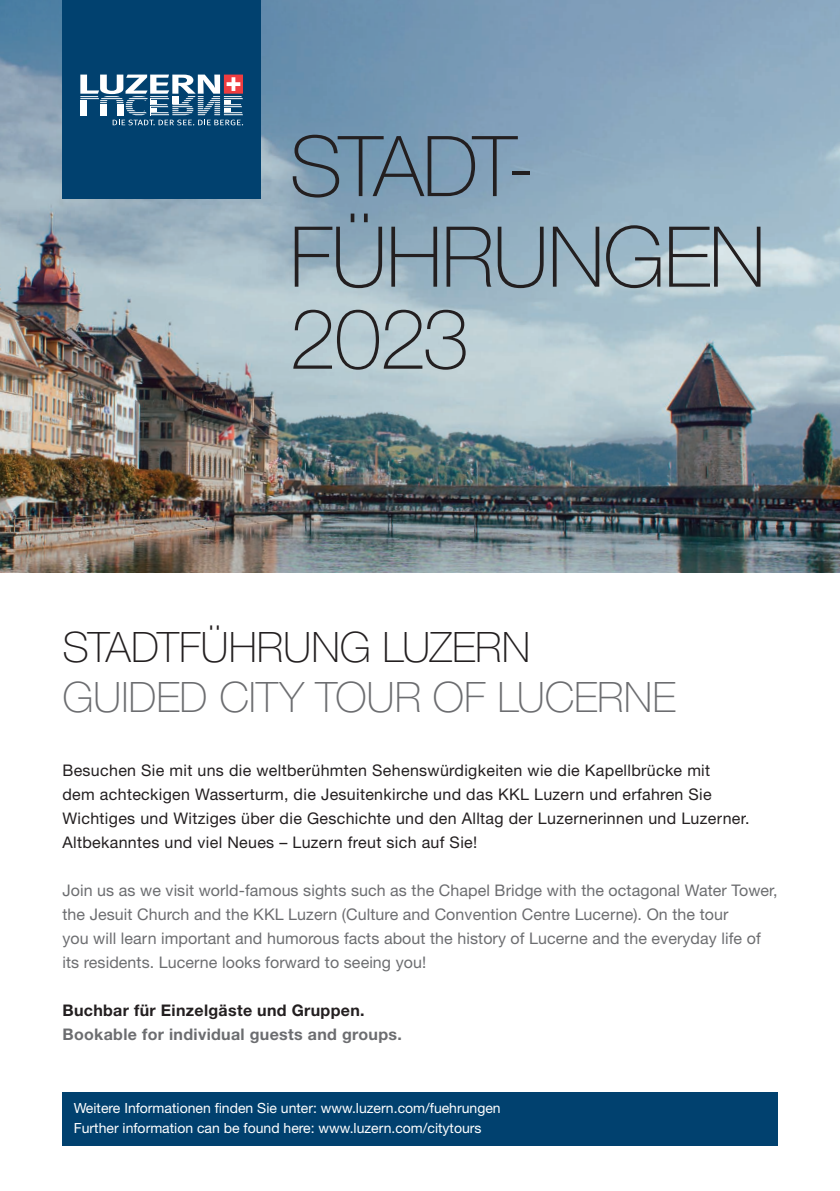
<style>
.page{position:relative;width:840px;height:1191px;background:#fff}
.page>*{position:absolute;margin:0;border:0;box-sizing:border-box;transform-origin:0 0}
.t1{font:100 84px/90.6px "Helvetica Neue LT Std";letter-spacing:-.02em;color:#231f20}
.t2{font:100 42px "Helvetica Neue LT Std";letter-spacing:-.005em;color:#6c6d70}
.t3{font:100 42px "Helvetica Neue LT Std";letter-spacing:-.005em;color:#231f20}
.t4{font:16px/24px "Helvetica Neue LT Std";letter-spacing:.005em;color:#6c6d70}
.t5{font:16px/24px "Helvetica Neue LT Std";letter-spacing:.02em;color:#231f20}
.t6{font:700 16px "Helvetica Neue LT Std";letter-spacing:.02em;color:#6c6d70}
.t7{font:700 16px "Helvetica Neue LT Std";letter-spacing:.02em;color:#231f20}
.t8{font:14px/20px "Helvetica Neue LT Std";color:#fff}
</style>
<div class="page">
<div style="left:62px;top:1091px;width:715px;height:54px;background:#01416f"></div>
<img style="left:0;top:0;width:839px;height:573px">
<div style="left:62px;top:0;width:199px;height:198px;background:#01416f"></div>
<svg style="left:80px;top:75px;width:163px;height:50px"></svg>
<h1 class="t1" style="left:289px;top:121px;width:477px">STADT-<br>FÜHRUNGEN</h1>
<h1 class="t1" style="left:289px;top:293px;width:181px">2023</h1>
<h2 class="t3" style="left:62px;top:623px;width:469px">STADTFÜHRUNG LUZERN</h2>
<h2 class="t2" style="left:62px;top:673px;width:614px">GUIDED CITY TOUR OF LUCERNE</h2>
<p class="t5" style="left:62px;top:757px;width:688px">Besuchen Sie mit uns die weltberühmten Sehenswürdigkeiten wie die Kapellbrücke mit<br>dem achteckigen Wasserturm, die Jesuitenkirche und das KKL Luzern und erfahren Sie Wichtiges und Witziges über die Geschichte und den Alltag der Luzernerinnen und Luzerner.<br>Altbekanntes und viel Neues – Luzern freut sich auf Sie!</p>
<p class="t4" style="left:62px;top:877px;width:716px">Join us as we visit world-famous sights such as the Chapel Bridge with the octagonal Water Tower, the Jesuit Church and the KKL Luzern (Culture and Convention Centre Lucerne). On the tour<br>you will learn important and humorous facts about the history of Lucerne and the everyday life of its residents. Lucerne looks forward to seeing you!</p>
<p class="t7" style="left:62px;top:1000px;width:303px">Buchbar für Einzelgäste und Gruppen.</p>
<p class="t6" style="left:62px;top:1024px;width:341px">Bookable for individual guests and groups.</p>
<p class="t8" style="left:74px;top:1098px;width:428px">Weitere Informationen finden Sie unter: www.luzern.com/fuehrungen<br>Further information can be found here: www.luzern.com/citytours</p>
</div>
